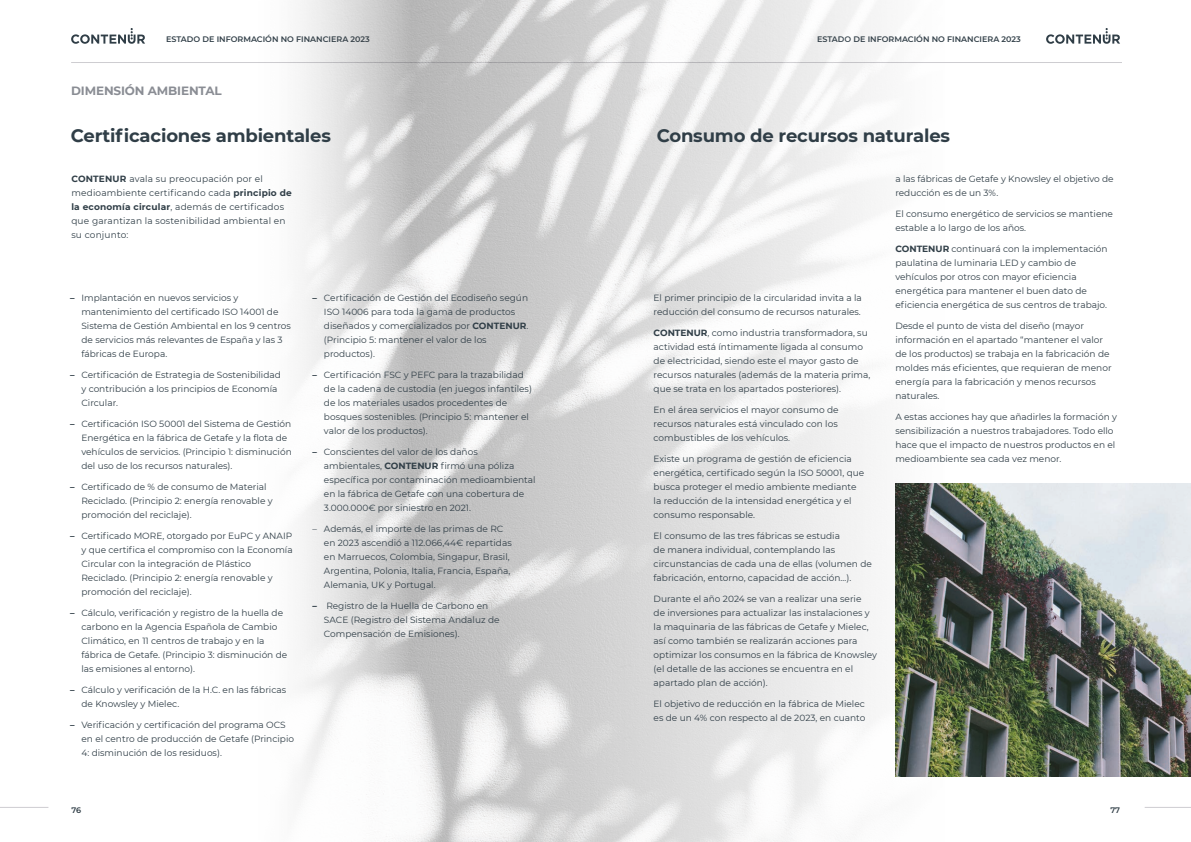
<style>
.page{position:relative;width:1191px;height:842px;background:#fff}
.page>*{position:absolute;margin:0;border:0;box-sizing:border-box;transform-origin:0 0}
._03__Tit_sec{font:700 18px "Montserrat";letter-spacing:-.01em;color:#303e47}
.t1{font:700 12px "Montserrat";letter-spacing:-.01em;color:#8a8d94}
._04__Tab{font:9px/14px "Montserrat";color:#303e47}
._01__Tex_gen{font:9px/14px "Montserrat";color:#303e47}
._01__Tex_gen-2{font:9px/14px "Montserrat";letter-spacing:.02em;color:#303e47}
.t2{font:600 8px "Montserrat";color:#303e47}
.s1{font-weight:700}
.s2{font-weight:800}
</style>
<div class="page">
<svg style="left:71px;top:28px;width:74px;height:16px"></svg>
<svg style="left:1046px;top:28px;width:74px;height:16px"></svg>
<hr style="left:71px;top:62px;width:1051px;height:1px;background:#cecdd1">
<hr style="left:0;top:807px;width:48px;height:1px;background:#cecdd1">
<hr style="left:1144px;top:807px;width:47px;height:1px;background:#cecdd1">
<img style="left:299px;top:0;width:648px;height:842px">
<img style="left:895px;top:484px;width:296px;height:292px">
<p class="t2" style="left:166px;top:34px;width:205px">ESTADO DE INFORMACIÓN NO FINANCIERA 2023</p>
<p class="t2" style="left:817px;top:34px;width:205px">ESTADO DE INFORMACIÓN NO FINANCIERA 2023</p>
<h2 class="t1" style="left:71px;top:82px;width:152px">DIMENSIÓN AMBIENTAL</h2>
<p class="_03__Tit_sec" style="left:71px;top:122px;width:261px">Certificaciones ambientales</p>
<p class="_03__Tit_sec" style="left:657px;top:122px;width:295px">Consumo de recursos naturales</p>
<p class="_01__Tex_gen-2" style="left:71px;top:171px;width:222px"><span class="s1">CONTENUR</span> avala su preocupación por el medioambiente certificando cada <span class="s1">principio de la economía circular</span>, además de certificados que garantizan la sostenibilidad ambiental en su conjunto:</p>
<p class="_04__Tab" style="left:81px;top:290px;width:211px;text-indent:-11px"><span class="s1">–</span> Implantación en nuevos servicios y mantenimiento del certificado ISO 14001 de Sistema de Gestión Ambiental en los 9 centros de servicios más relevantes de España y las 3 fábricas de Europa.</p>
<p class="_04__Tab" style="left:81px;top:367px;width:201px;text-indent:-11px"><span class="s1">–</span> Certificación de Estrategia de Sostenibilidad y contribución a los principios de Economía<br>Circular.</p>
<p class="_04__Tab" style="left:81px;top:416px;width:212px;text-indent:-11px"><span class="s1">–</span> Certificación ISO 50001 del Sistema de Gestión Energética en la fábrica de Getafe y la flota de vehículos de servicios. (Principio 1: disminución del uso de los recursos naturales).</p>
<p class="_04__Tab" style="left:81px;top:479px;width:193px;text-indent:-11px"><span class="s1">–</span> Certificado de % de consumo de Material<br>Reciclado. (Principio 2: energía renovable y promoción del reciclaje).</p>
<p class="_04__Tab" style="left:81px;top:528px;width:213px;text-indent:-11px"><span class="s1">–</span> Certificado MORE, otorgado por EuPC y ANAIP y que certifica el compromiso con la Economía Circular con la integración de Plástico Reciclado. (Principio 2: energía renovable y promoción del reciclaje).</p>
<p class="_04__Tab" style="left:81px;top:605px;width:207px;text-indent:-11px"><span class="s1">–</span> Cálculo, verificación y registro de la huella de carbono en la Agencia Española de Cambio Climático, en 11 centros de trabajo y en la fábrica de Getafe. (Principio 3: disminución de las emisiones al entorno).</p>
<p class="_04__Tab" style="left:81px;top:682px;width:206px;text-indent:-11px"><span class="s1">–</span> Cálculo y verificación de la H.C. en las fábricas de Knowsley y Mielec.</p>
<p class="_04__Tab" style="left:81px;top:717px;width:214px;text-indent:-11px"><span class="s1">–</span> Verificación y certificación del programa OCS en el centro de producción de Getafe (Principio<br>4: disminución de los residuos).</p>
<p class="_04__Tab" style="left:324px;top:290px;width:206px;text-indent:-11px"><span class="s1">–</span> Certificación de Gestión del Ecodiseño según ISO 14006 para toda la gama de productos diseñados y comercializados por <span class="s1">CONTENUR</span>. (Principio 5: mantener el valor de los productos).</p>
<p class="_04__Tab" style="left:324px;top:367px;width:209px;text-indent:-11px"><span class="s1">–</span> Certificación FSC y PEFC para la trazabilidad de la cadena de custodia (en juegos infantiles) de los materiales usados procedentes de bosques sostenibles. (Principio 5: mantener el valor de los productos).</p>
<p class="_04__Tab" style="left:324px;top:444px;width:213px;text-indent:-11px"><span class="s1">–</span> Conscientes del valor de los daños ambientales, <span class="s1">CONTENUR</span> firmó una póliza específica por contaminación medioambiental en la fábrica de Getafe con una cobertura de 3.000.000€ por siniestro en 2021.</p>
<p class="_04__Tab" style="left:324px;top:521px;width:189px;text-indent:-11px">– Además, el importe de las primas de RC en 2023 ascendió a 112.066,44€ repartidas en Marruecos, Colombia, Singapur, Brasil, Argentina, Polonia, Italia, Francia, España, Alemania, UK y Portugal.</p>
<p class="_04__Tab" style="left:324px;top:598px;width:177px;text-indent:-11px"><span class="s2">–</span> Registro de la Huella de Carbono en<br>SACE (Registro del Sistema Andaluz de<br>Compensación de Emisiones).</p>
<p class="_01__Tex_gen" style="left:653px;top:290px;width:210px">El primer principio de la circularidad invita a la reducción del consumo de recursos naturales.</p>
<p class="_01__Tex_gen" style="left:653px;top:325px;width:218px"><span class="s1">CONTENUR</span>, como industria transformadora, su actividad está íntimamente ligada al consumo de electricidad, siendo este el mayor gasto de recursos naturales (además de la materia prima, que se trata en los apartados posteriores).</p>
<p class="_01__Tex_gen" style="left:653px;top:402px;width:186px;text-align:justify">En el área servicios el mayor consumo de recursos naturales está vinculado con los combustibles de los vehículos.</p>
<p class="_01__Tex_gen" style="left:653px;top:452px;width:212px">Existe un programa de gestión de eficiencia energética, certificado según la ISO 50001, que busca proteger el medio ambiente mediante la reducción de la intensidad energética y el consumo responsable.</p>
<p class="_01__Tex_gen" style="left:653px;top:529px;width:220px">El consumo de las tres fábricas se estudia<br>de manera individual, contemplando las circunstancias de cada una de ellas (volumen de fabricación, entorno, capacidad de acción…).</p>
<p class="_01__Tex_gen" style="left:653px;top:592px;width:225px">Durante el año 2024 se van a realizar una serie<br>de inversiones para actualizar las instalaciones y la maquinaria de las fábricas de Getafe y Mielec, así como también se realizarán acciones para optimizar los consumos en la fábrica de Knowsley (el detalle de las acciones se encuentra en el apartado plan de acción).</p>
<p class="_01__Tex_gen" style="left:653px;top:697px;width:213px">El objetivo de reducción en la fábrica de Mielec es de un 4% con respecto al de 2023, en cuanto</p>
<p class="_01__Tex_gen" style="left:895px;top:172px;width:220px">a las fábricas de Getafe y Knowsley el objetivo de reducción es de un 3%.</p>
<p class="_01__Tex_gen" style="left:895px;top:207px;width:219px">El consumo energético de servicios se mantiene estable a lo largo de los años.</p>
<p class="_01__Tex_gen" style="left:895px;top:242px;width:214px"><span class="s1">CONTENUR</span> continuará con la implementación paulatina de luminaria LED y cambio de vehículos por otros con mayor eficiencia energética para mantener el buen dato de eficiencia energética de sus centros de trabajo.</p>
<p class="_01__Tex_gen" style="left:895px;top:319px;width:218px">Desde el punto de vista del diseño (mayor información en el apartado “mantener el valor de los productos) se trabaja en la fabricación de moldes más eficientes, que requieran de menor energía para la fabricación y menos recursos naturales.</p>
<p class="_01__Tex_gen" style="left:895px;top:410px;width:223px">A estas acciones hay que añadirles la formación y sensibilización a nuestros trabajadores. Todo ello hace que el impacto de nuestros productos en el medioambiente sea cada vez menor.</p>
<p class="t2" style="left:71px;top:804px;width:11px">76</p>
<p class="t2" style="left:1110px;top:804px;width:11px">77</p>
</div>
